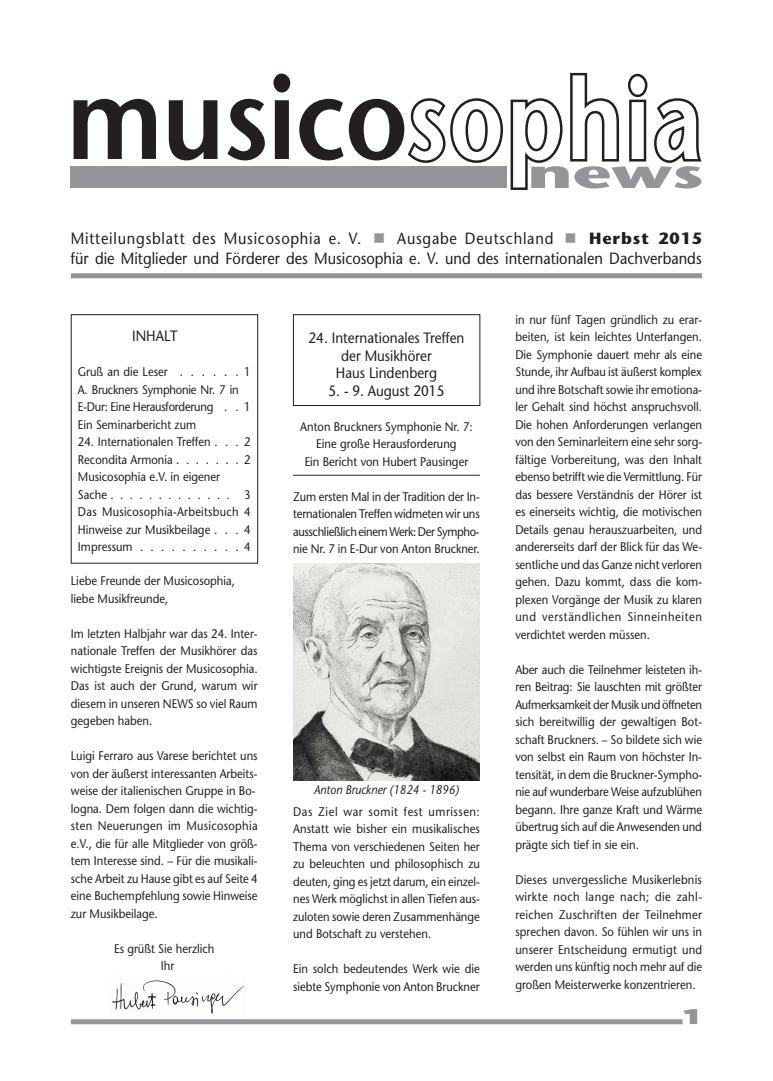
<style>
.page{position:relative;width:773px;height:1081px;background:#fff}
.page>*{position:absolute;margin:0;border:0;box-sizing:border-box;transform-origin:0 0}
.t1{font:600 117.5px "Stone Sans";letter-spacing:-.01em;color:#231f20;scale:.9 1}
.t2{font:700 42.5px "Stone Sans";color:#939598;scale:1.61 1}
.t3{font:600 17.5px "Stone Sans";color:#939598;scale:2 1}
.t4{font:16.25px "Stone Sans";color:#231f20;scale:.9 1}
.t5{font:16.25px "Stone Sans";letter-spacing:.05em;color:#231f20;scale:.9 1}
.t6{font:700 16.25px "Stone Sans";letter-spacing:.055em;color:#231f20}
.t7{font:16.25px "Wingdings";color:#939598}
.t8{font:15px/17.5px "Stone Sans";color:#231f20;text-align:center;scale:.9 1}
.t9{font:12.5px/17.5px "Stone Sans";color:#231f20;text-align:justify;scale:.9 1}
.t10{font:12.5px/17.5px "Stone Sans";letter-spacing:-.02em;color:#231f20;scale:.9 1}
.t11{font:italic 12.5px "Stone Sans";color:#231f20;scale:.9 1}
.s1{font-size:113.75px;color:#fff}
</style>
<div class="page">
<img style="left:112px;top:980px;width:132px;height:34px">
<div style="left:71px;top:273px;width:631px;height:5px;background:#939598"></div>
<div style="left:71px;top:314px;width:187px;height:249px;border:1px solid #231f20"></div>
<svg style="left:681px;top:1009px;width:17px;height:16px"></svg>
<div style="left:71px;top:1019px;width:611px;height:5px;background:#939598"></div>
<svg style="left:404px;top:72px;width:298px;height:118px"></svg>
<div style="left:71px;top:167px;width:436px;height:21px;background:#939598"></div>
<div style="left:293px;top:314px;width:187px;height:92px;border:1px solid #231f20"></div>
<img style="left:293px;top:563px;width:187px;height:217px">
<hr style="left:293px;top:475px;width:187px;height:1px;background:#231f20">
<h1 class="t1" style="left:66px;top:47px;width:707px">musico<span class="s1">sophia</span></h1>
<h2 class="t2" style="left:527px;top:148px;width:111px">news</h2>
<h3 class="t5" style="left:71px;top:229px;width:324px">Mitteilungsblatt des Musicosophia e. V.</h3>
<h3 class="t5" style="left:397px;top:229px;width:175px">Ausgabe Deutschland</h3>
<h3 class="t6" style="left:589px;top:229px;width:114px">Herbst 2015</h3>
<h3 class="t4" style="left:71px;top:248px;width:702px">für die Mitglieder und Förderer des Musicosophia e. V. und des internationalen Dachverbands</h3>
<h3 class="t7" style="left:373px;top:229px;width:14px">■</h3>
<h3 class="t7" style="left:564px;top:229px;width:14px">■</h3>
<p class="t8" style="left:132px;top:327px;width:52px">INHALT</p>
<p class="t10" style="left:78px;top:363px;width:193px">Gruß an die Leser . . . . . . 1<br>A. Bruckners Symphonie Nr. 7 in<br>E-Dur: Eine Herausforderung . . 1<br>Ein Seminarbericht zum</p>
<p class="t9" style="left:78px;top:433px;width:193px;text-align:left">24. Internationalen Treffen . . . 2<br>Recondita Armonia . . . . . . . 2<br>Musicosophia e.V. in eigener<br>Sache . . . . . . . . . . . . .<br>Das Musicosophia-Arbeitsbuch 4<br>Hinweise zur Musikbeilage . . . 4<br>Impressum . . . . . . . . . . 4</p>
<p class="t9" style="left:244px;top:486px;width:9px">3</p>
<p class="t9" style="left:71px;top:572px;width:184px">Liebe Freunde der Musicosophia, liebe Musikfreunde,</p>
<p class="t9" style="left:71px;top:625px;width:209px">Im letzten Halbjahr war das 24. Inter&shy;nationale Treffen der Musikhörer das wichtigste Ereignis der Musicosophia.<br>Das ist auch der Grund, warum wir diesem in unseren NEWS so viel Raum gegeben haben.</p>
<p class="t9" style="left:71px;top:747px;width:209px;text-align:left">Luigi Ferraro aus Varese berichtet uns von der äußerst interessanten Arbeits&shy;weise der italienischen Gruppe in Bo&shy;logna. Dem folgen dann die wichtig&shy;sten Neuerungen im Musicosophia e.V., die für alle Mitglieder von größ&shy;tem Interesse sind. – Für die musikali&shy;sche Arbeit zu Hause gibt es auf Seite 4 eine Buchempfehlung sowie Hinweise zur Musikbeilage.</p>
<p class="t9" style="left:114px;top:940px;width:113px;text-align:center">Es grüßt Sie herzlich<br>Ihr</p>
<p class="t8" style="left:308px;top:329px;width:175px">24. Internationales Treffen der Musikhörer<br>Haus Lindenberg</p>
<p class="t8" style="left:328px;top:382px;width:130px">5. - 9. August 2015</p>
<p class="t9" style="left:300px;top:417px;width:193px;text-align:center">Anton Bruckners Symphonie Nr. 7:<br>Eine große Herausforderung<br>Ein Bericht von Hubert Pausinger</p>
<p class="t9" style="left:293px;top:487px;width:209px">Zum ersten Mal in der Tradition der In&shy;ternationalen Treffen widmeten wir uns ausschließlich einem Werk: Der Sympho&shy;nie Nr. 7 in E-Dur von Anton Bruckner.</p>
<p class="t11" style="left:314px;top:782px;width:163px">Anton Bruckner (1824 - 1896)</p>
<p class="t9" style="left:293px;top:802px;width:209px">Das Ziel war somit fest umrissen:<br>Anstatt wie bisher ein musikalisches Thema von verschiedenen Seiten her zu beleuchten und philosophisch zu deuten, ging es jetzt darum, ein einzel&shy;nes Werk möglichst in allen Tiefen aus&shy;zuloten sowie deren Zusammenhänge und Botschaft zu verstehen.</p>
<p class="t9" style="left:293px;top:960px;width:209px">Ein solch bedeutendes Werk wie die siebte Symphonie von Anton Bruckner</p>
<p class="t9" style="left:515px;top:311px;width:209px">in nur fünf Tagen gründlich zu erar&shy;beiten, ist kein leichtes Unterfangen.<br>Die Symphonie dauert mehr als eine Stunde, ihr Aufbau ist äußerst komplex und ihre Botschaft sowie ihr emotiona&shy;ler Gehalt sind höchst anspruchsvoll.<br>Die hohen Anforderungen verlangen von den Seminarleitern eine sehr sorg&shy;fältige Vorbereitung, was den Inhalt ebenso betrifft wie die Vermittlung. Für das bessere Verständnis der Hörer ist es einerseits wichtig, die motivischen Details genau herauszuarbeiten, und andererseits darf der Blick für das We&shy;sentliche und das Ganze nicht verloren gehen. Dazu kommt, dass die kom&shy;plexen Vorgänge der Musik zu klaren und verständlichen Sinneinheiten verdichtet werden müssen.</p>
<p class="t9" style="left:515px;top:661px;width:209px">Aber auch die Teilnehmer leisteten ih&shy;ren Beitrag: Sie lauschten mit größter Aufmerksamkeit der Musik und öffneten sich bereitwillig der gewaltigen Bot&shy;schaft Bruckners. – So bildete sich wie von selbst ein Raum von höchster In&shy;tensität, in dem die Bruckner-Sympho&shy;nie auf wunderbare Weise aufzublühen begann. Ihre ganze Kraft und Wärme übertrug sich auf die Anwesenden und prägte sich tief in sie ein.</p>
<p class="t9" style="left:515px;top:871px;width:209px">Dieses unvergessliche Musikerlebnis wirkte noch lange nach; die zahl&shy;reichen Zuschriften der Teilnehmer sprechen davon. So fühlen wir uns in unserer Entscheidung ermutigt und werden uns künftig noch mehr auf die großen Meisterwerke konzentrieren.</p>
<h3 class="t3" style="left:682px;top:1006px;width:12px">1</h3>
</div>
